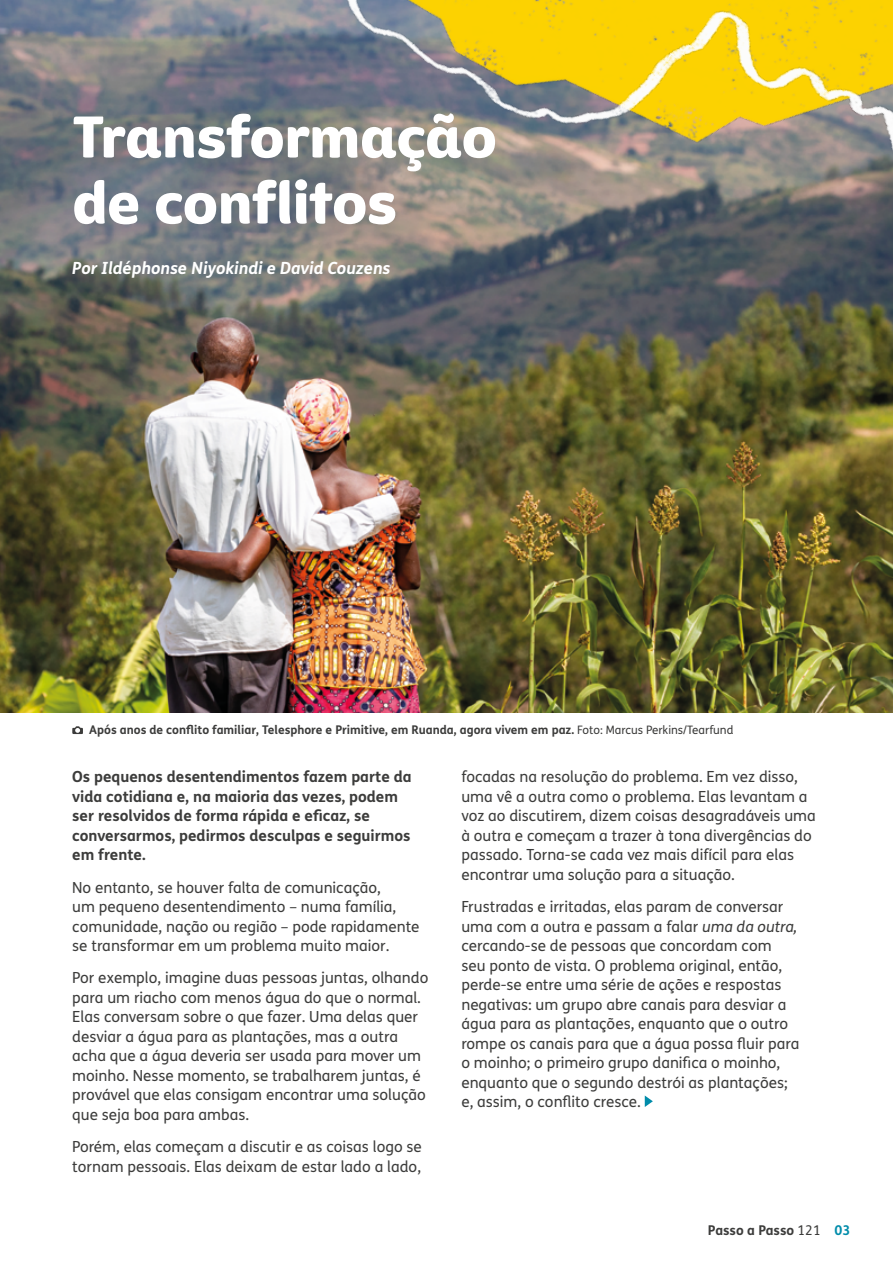
<style>
.page{position:relative;width:893px;height:1263px;background:#fff}
.page>*{position:absolute;margin:0;border:0;box-sizing:border-box;transform-origin:0 0}
.Heading_1{font:57px/66px "Tearfund Sans";letter-spacing:-.005em;color:#fff}
.Author{font:italic 700 16.8px "FS Me";color:#fff}
.Body{font:15.3px/19.5px "FS Me";color:#3c3c3b}
.Body-2{font:700 15.3px/19.5px "FS Me";color:#3c3c3b}
.t1{font:700 13.5px "FS Me";color:#3c3c3b}
.Photo_caption{font:700 12px "FS Me";color:#3c3c3b}
.s1{font-weight:400;font-size:11.7px}
.s2{font-style:italic}
.s3{font-weight:400}
.s4{color:#008caa}
</style>
<div class="page">
<img style="left:0;top:0;width:893px;height:712px">
<img style="left:373px;top:220px;width:520px;height:249px">
<img style="left:218px;top:0;width:675px;height:220px">
<svg style="left:72px;top:726px;width:11px;height:8px"></svg>
<svg style="left:645px;top:1095px;width:8px;height:12px"></svg>
<h1 class="Heading_1" style="left:72px;top:98px;width:426px">Transformação de conflitos</h1>
<p class="Author" style="left:72px;top:254px;width:320px">Por Ildéphonse Niyokindi e David Couzens</p>
<p class="Photo_caption" style="left:89px;top:720px;width:646px">Após anos de conflito familiar, Telesphore e Primitive, em Ruanda, agora vivem em paz. <span class="s1">Foto: Marcus Perkins/Tearfund</span></p>
<p class="Body-2" style="left:72px;top:766px;width:341px">Os pequenos desentendimentos fazem parte da vida cotidiana e, na maioria das vezes, podem ser resolvidos de forma rápida e eficaz, se conversarmos, pedirmos desculpas e seguirmos em frente.</p>
<p class="Body" style="left:72px;top:877px;width:349px">No entanto, se houver falta de comunicação,<br>um pequeno desentendimento – numa família, comunidade, nação ou região – pode rapidamente se transformar em um problema muito maior.</p>
<p class="Body" style="left:72px;top:968px;width:358px">Por exemplo, imagine duas pessoas juntas, olhando para um riacho com menos água do que o normal.<br>Elas conversam sobre o que fazer. Uma delas quer desviar a água para as plantações, mas a outra acha que a água deveria ser usada para mover um moinho. Nesse momento, se trabalharem juntas, é provável que elas consigam encontrar uma solução que seja boa para ambas.</p>
<p class="Body" style="left:72px;top:1137px;width:351px">Porém, elas começam a discutir e as coisas logo se tornam pessoais. Elas deixam de estar lado a lado,</p>
<p class="Body" style="left:461px;top:767px;width:356px">focadas na resolução do problema. Em vez disso, uma vê a outra como o problema. Elas levantam a voz ao discutirem, dizem coisas desagradáveis uma à outra e começam a trazer à tona divergências do passado. Torna-se cada vez mais difícil para elas encontrar uma solução para a situação.</p>
<p class="Body" style="left:461px;top:896px;width:340px">Frustradas e irritadas, elas param de conversar uma com a outra e passam a falar <span class="s2">uma da outra, </span>cercando-se de pessoas que concordam com seu ponto de vista. O problema original, então, perde-se entre uma série de ações e respostas negativas: um grupo abre canais para desviar a água para as plantações, enquanto que o outro rompe os canais para que a água possa fluir para o moinho; o primeiro grupo danifica o moinho, enquanto que o segundo destrói as plantações; e, assim, o conflito cresce.</p>
<p class="t1" style="left:708px;top:1220px;width:144px">Passo a Passo <span class="s3">121</span> <span class="s4">03</span></p>
</div>
